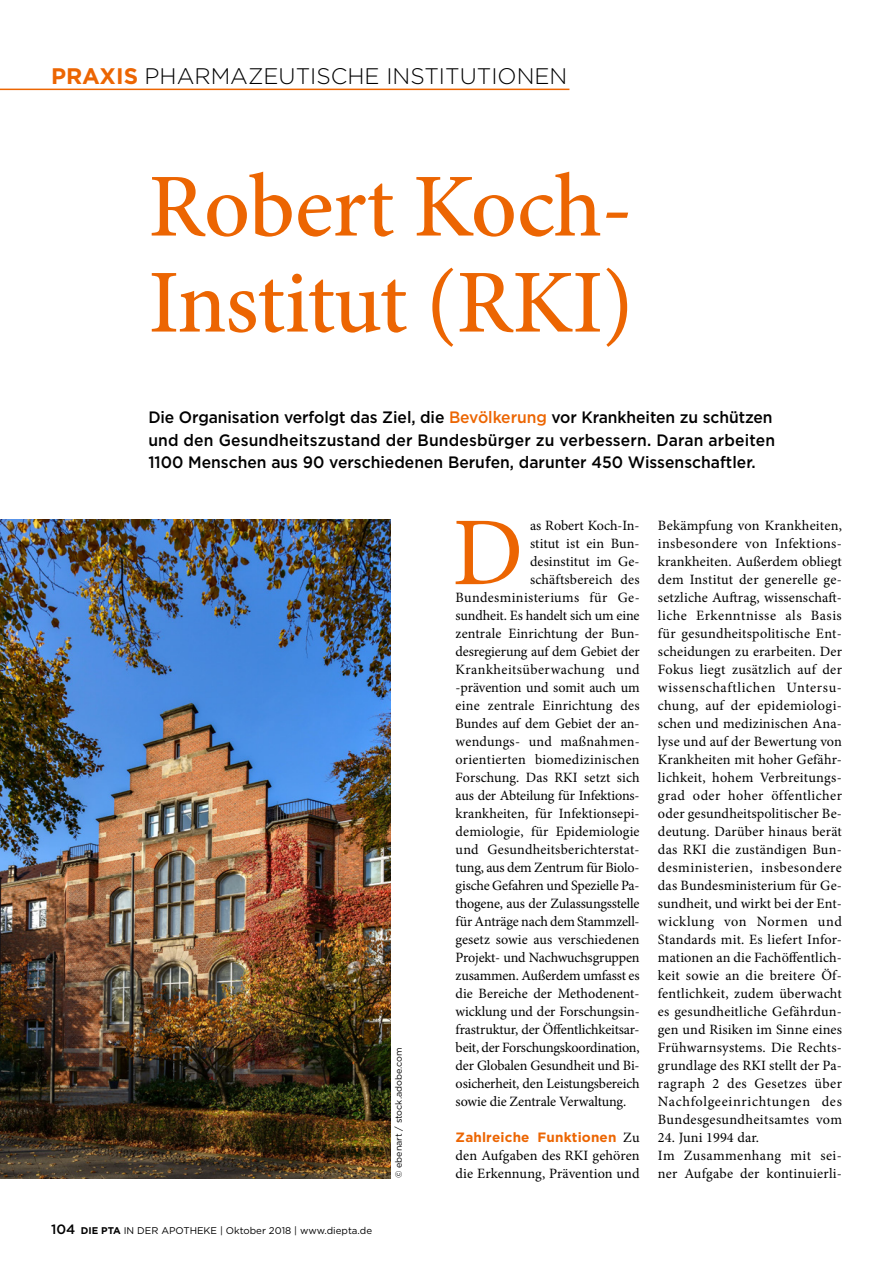
<style>
.page{position:relative;width:893px;height:1263px;background:#fff}
.page>*{position:absolute;margin:0;border:0;box-sizing:border-box;transform-origin:0 0}
.Intitial{font:97.35px "Minion Pro";color:#ec6502}
.t1{font:500 90px/96px "Minion Pro";letter-spacing:-.015em;color:#ec6502}
.Rubrik_Thema{font:300 22.5px "Gotham";color:#000}
.Vorspann{font:500 16.5px/22.5px "Gotham";color:#000;scale:.95 1}
.Grundtext{font:14.25px/18px "Minion Pro";letter-spacing:.02em;color:#000}
.Intitial-2{font:14.25px "Minion Pro";letter-spacing:-.005em;color:#000}
.Intitial-3{font:14.25px "Minion Pro";letter-spacing:.015em;color:#000}
.Intitial-4{font:14.25px "Minion Pro";letter-spacing:.02em;color:#000}
.Intitial-5{font:14.25px "Minion Pro";letter-spacing:.025em;color:#000}
.Intitial-6{font:14.25px "Minion Pro";letter-spacing:.035em;color:#000}
.Grundtext-2{font:700 13.5px "Gotham";letter-spacing:.01em;color:#ec6502}
.t2{font:9.75px "Gotham";color:#000}
.Bildquelle{font:9px "Gotham";color:#000}
.s1{font-weight:700;color:#ec6502}
.s2{color:#ec6502}
.s3{font-weight:500;font-size:13.5px}
.s4{font-weight:700}
.s5{font-family:"Minion Pro";font-weight:400;font-size:14.25px;color:#000}
</style>
<div class="page">
<hr style="left:0;top:89px;width:569px;height:1px;background:#ec6502">
<img style="left:0;top:520px;width:390px;height:658px">
<p class="Rubrik_Thema" style="left:51px;top:62px;width:518px"><span class="s1">PRAXIS</span> PHARMAZEUTISCHE INSTITUTIONEN</p>
<p class="t1" style="left:148px;top:159px;width:487px">Robert Koch-<br>Institut (RKI)</p>
<p class="Vorspann" style="left:148px;top:406px;width:661px">Die Organisation verfolgt das Ziel, die <span class="s2">Bevölkerung</span> vor Krankheiten zu schützen und den Gesundheitszustand der Bundesbürger zu verbessern. Daran arbeiten<br>1100 Menschen aus 90 verschiedenen Berufen, darunter 450 Wissenschaftler.</p>
<p class="t2" style="left:51px;top:1224px;width:323px"><span class="s3">104</span> <span class="s4">DIE PTA</span> IN DER APOTHEKE | Oktober 2018 | www.diepta.de</p>
<p class="Bildquelle" style="left:393px;top:1178px;width:132px;rotate:-90deg">© ebenart / stock.adobe.com</p>
<p class="Intitial" style="left:452px;top:488px;width:72px">D</p>
<p class="Intitial-2" style="left:530px;top:516px;width:110px">as Robert Koch-In-</p>
<p class="Intitial-2" style="left:530px;top:534px;width:111px">stitut ist ein Bun-</p>
<p class="Intitial-2" style="left:530px;top:552px;width:111px">desinstitut im Ge-</p>
<p class="Intitial-3" style="left:530px;top:570px;width:111px">schäftsbereich des</p>
<p class="Intitial-5" style="left:456px;top:588px;width:184px">Bundesministeriums für Ge-</p>
<p class="Intitial-2" style="left:456px;top:606px;width:186px">sundheit. Es handelt sich um eine</p>
<p class="Intitial-2" style="left:456px;top:624px;width:184px">zentrale Einrichtung der Bun-</p>
<p class="Intitial-2" style="left:456px;top:642px;width:185px">desregierung auf dem Gebiet der</p>
<p class="Intitial-6" style="left:456px;top:660px;width:186px">Krankheitsüberwachung und</p>
<p class="Intitial-2" style="left:456px;top:678px;width:186px">-prävention und somit auch um</p>
<p class="Intitial-3" style="left:456px;top:696px;width:186px">eine zentrale Einrichtung des</p>
<p class="Intitial-2" style="left:456px;top:714px;width:186px">Bundes auf dem Gebiet der an-</p>
<p class="Intitial-3" style="left:456px;top:732px;width:184px">wendungs- und maßnahmen-</p>
<p class="Intitial-4" style="left:456px;top:750px;width:186px">orientierten biomedizinischen</p>
<p class="Intitial-2" style="left:456px;top:768px;width:186px">Forschung. Das RKI setzt sich</p>
<p class="Intitial-2" style="left:456px;top:786px;width:186px">aus der Abteilung für Infektions-</p>
<p class="Intitial-2" style="left:456px;top:804px;width:184px">krankheiten, für Infektionsepi-</p>
<p class="Intitial-2" style="left:456px;top:822px;width:185px">demiologie, für Epidemiologie</p>
<p class="Intitial-4" style="left:456px;top:840px;width:186px">und Gesundheitsberichterstat-</p>
<p class="Intitial-2" style="left:456px;top:858px;width:186px">tung, aus dem Zentrum für Biolo-</p>
<p class="Intitial-2" style="left:456px;top:876px;width:186px">gische Gefahren und Spezielle Pa-</p>
<p class="Intitial-2" style="left:456px;top:894px;width:185px">thogene, aus der Zulassungsstelle</p>
<p class="Intitial-2" style="left:456px;top:912px;width:186px">für Anträge nach dem Stammzell-</p>
<p class="Intitial-2" style="left:456px;top:930px;width:185px">gesetz sowie aus verschiedenen</p>
<p class="Intitial-2" style="left:456px;top:948px;width:186px">Projekt- und Nachwuchsgruppen</p>
<p class="Intitial-2" style="left:456px;top:966px;width:185px">zusammen. Außerdem umfasst es</p>
<p class="Intitial-2" style="left:456px;top:984px;width:186px">die Bereiche der Methodenent-</p>
<p class="Intitial-2" style="left:456px;top:1002px;width:184px">wicklung und der Forschungsin-</p>
<p class="Intitial-2" style="left:456px;top:1020px;width:186px">frastruktur, der Öffentlichkeitsar-</p>
<p class="Intitial-2" style="left:456px;top:1038px;width:186px">beit, der Forschungskoordination,</p>
<p class="Intitial-2" style="left:456px;top:1056px;width:186px">der Globalen Gesundheit und Bi-</p>
<p class="Intitial-2" style="left:456px;top:1074px;width:186px">osicherheit, den Leistungsbereich</p>
<p class="Intitial-2" style="left:456px;top:1092px;width:172px">sowie die Zentrale Verwaltung.</p>
<p class="Grundtext-2" style="left:456px;top:1128px;width:186px">Zahlreiche Funktionen <span class="s5">Zu</span></p>
<p class="Grundtext" style="left:456px;top:1147px;width:186px">den Aufgaben des RKI gehören die Erkennung, Prävention und</p>
<p class="Grundtext" style="left:658px;top:517px;width:186px;text-align:justify">Bekämpfung von Krankheiten, insbesondere von Infektions&shy;krankheiten. Außerdem obliegt dem Institut der generelle ge&shy;setzliche Auftrag, wissenschaft&shy;liche Erkenntnisse als Basis für gesundheitspolitische Ent&shy;scheidungen zu erarbeiten. Der Fokus liegt zusätzlich auf der wissenschaftlichen Untersu&shy;chung, auf der epidemiologi&shy;schen und medizinischen Ana&shy;lyse und auf der Bewertung von Krankheiten mit hoher Gefähr&shy;lichkeit, hohem Verbreitungs&shy;grad oder hoher öffentlicher oder gesundheitspolitischer Be&shy;deutung. Darüber hinaus berät das RKI die zuständigen Bun&shy;desministerien, insbesondere das Bundesministerium für Ge&shy;sundheit, und wirkt bei der Ent&shy;wicklung von Normen und Standards mit. Es liefert Infor&shy;mationen an die Fachöffentlich&shy;keit sowie an die breitere Öf&shy;fentlichkeit, zudem überwacht es gesundheitliche Gefährdun&shy;gen und Risiken im Sinne eines Frühwarnsystems. Die Rechts&shy;grundlage des RKI stellt der Pa&shy;ragraph 2 des Gesetzes über Nachfolgeeinrichtungen des Bundesgesundheitsamtes vom</p>
<p class="Grundtext" style="left:658px;top:1129px;width:103px">24. Juni 1994 dar.</p>
<p class="Grundtext" style="left:658px;top:1147px;width:186px">Im Zusammenhang mit sei&shy;ner Aufgabe der kontinuierli-</p>
</div>
